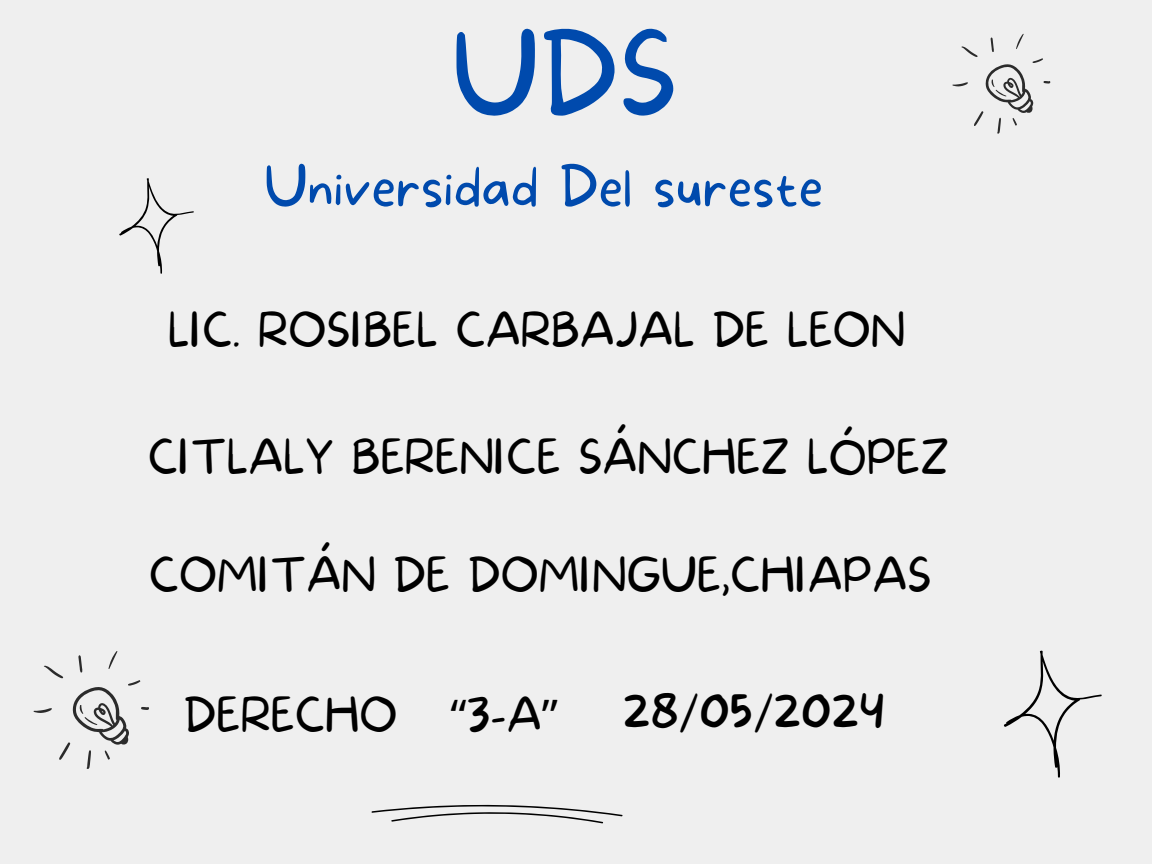
<style>
.page{position:relative;width:1152px;height:864px;background:#efefef}
.page>*{position:absolute;margin:0;border:0;box-sizing:border-box;transform-origin:0 0}
.t1{font:100 109.5px "More Sugar";color:#004aad}
.t2{font:100 54px "More Sugar";color:#004aad}
.t3{font:100 45px "More Sugar";color:#000}
.s1{font-family:"Noto Sans";font-weight:400}
</style>
<div class="page">
<svg style="left:371px;top:804px;width:252px;height:20px"></svg>
<svg style="left:119px;top:178px;width:75px;height:96px"></svg>
<svg style="left:952px;top:37px;width:99px;height:97px"></svg>
<svg style="left:1003px;top:651px;width:99px;height:127px"></svg>
<svg style="left:33px;top:651px;width:116px;height:118px"></svg>
<p class="t1" style="left:452px;top:12px;width:227px">UDS</p>
<h1 class="t2" style="left:264px;top:155px;width:560px">Universidad Del sureste</h1>
<h2 class="t3" style="left:168px;top:305px;width:739px">LIC. ROSIBEL CARBAJAL DE LEON</h2>
<p class="t3" style="left:148px;top:431px;width:802px">CITLALY BERENICE SÁNCHEZ LÓPEZ</p>
<h3 class="t3" style="left:149px;top:549px;width:784px">COMITÁN DE DOMINGUE,CHIAPAS</h3>
<h3 class="t3" style="left:184px;top:689px;width:375px">DERECHO <span class="s1">“</span>3-A<span class="s1">”</span></h3>
<h3 class="t3" style="left:623px;top:685px;width:263px">28/05/2024</h3>
</div>
